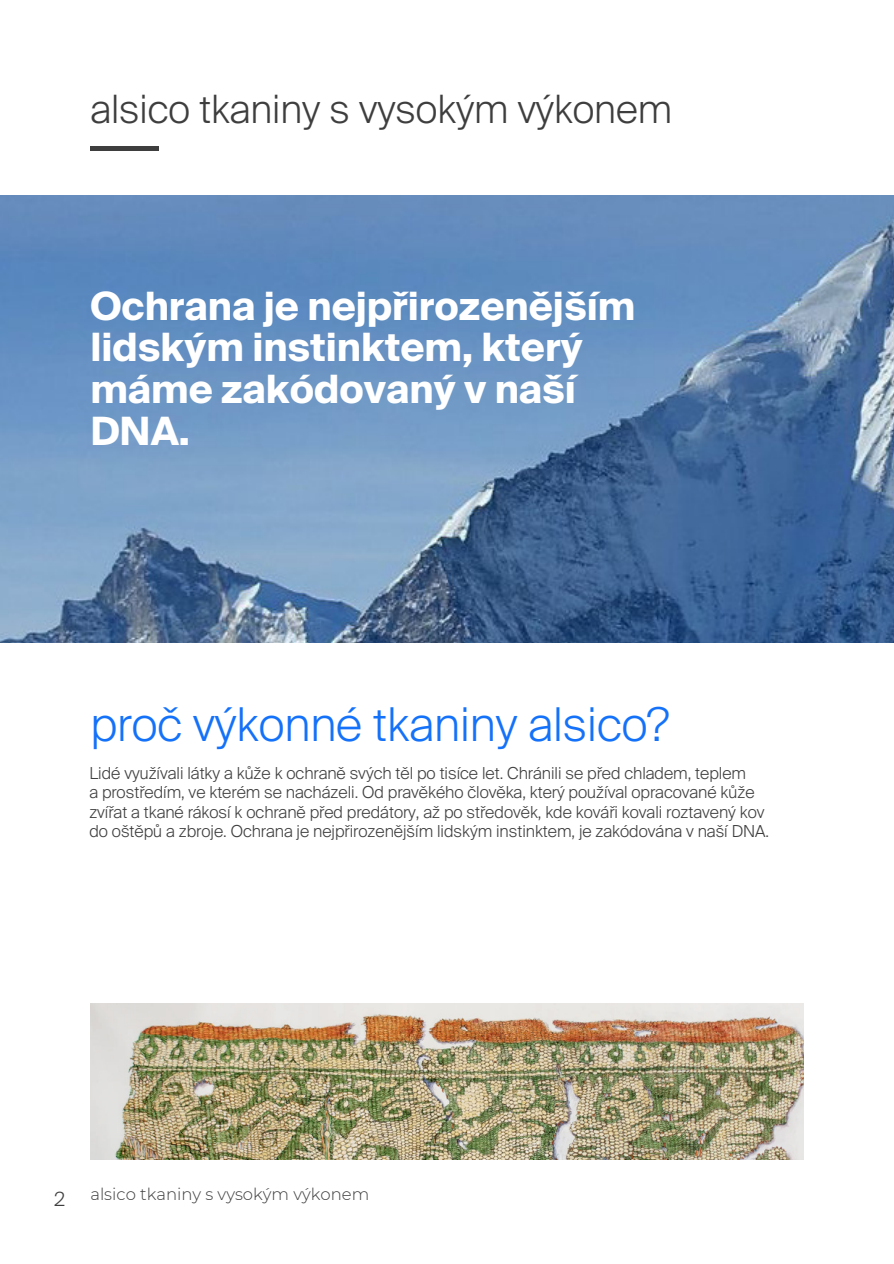
<style>
.page{position:relative;width:894px;height:1264px;background:#fff}
.page>*{position:absolute;margin:0;border:0;box-sizing:border-box;transform-origin:0 0}
.t1{font:300 46.5px "Suisse Intl";color:#1471f9}
.t2{font:700 39px/41.7px "Suisse Intl";color:#fff}
.t3{font:300 39px "Suisse Intl";color:#3f3e3f}
.t4{font:300 19.5px "Suisse Intl";color:#3f3e3f}
.t5{font:300 16.5px/19.2px "Suisse Intl";color:#3f3e3f}
.t6{font:300 16.5px "Montserrat";color:#3f3e3f}
</style>
<div class="page">
<img style="left:0;top:196px;width:893px;height:446px">
<hr style="left:90px;top:147px;width:69px;height:4px;background:#3f3e3f">
<img style="left:90px;top:1003px;width:712px;height:156px">
<h2 class="t3" style="left:90px;top:93px;width:583px">alsico tkaniny s vysokým výkonem</h2>
<h1 class="t2" style="left:90px;top:288px;width:546px">Ochrana je nejpřirozenějším lidským instinktem, který máme zakódovaný v naší<br>DNA.</h1>
<p class="t1" style="left:90px;top:705px;width:580px">proč výkonné tkaniny alsico?</p>
<p class="t5" style="left:89px;top:765px;width:658px">Lidé využívali látky a kůže k ochraně svých těl po tisíce let. Chránili se před chladem, teplem</p>
<p class="t5" style="left:89px;top:784px;width:681px">a prostředím, ve kterém se nacházeli. Od pravěkého člověka, který používal opracované kůže zvířat a tkané rákosí k ochraně před predátory, až po středověk, kde kováři kovali roztavený kov do oštěpů a zbroje. Ochrana je nejpřirozenějším lidským instinktem, je zakódována v naší DNA.</p>
<p class="t4" style="left:54px;top:1191px;width:13px">2</p>
<p class="t6" style="left:90px;top:1183px;width:280px">alsico tkaniny s vysokým výkonem</p>
</div>
